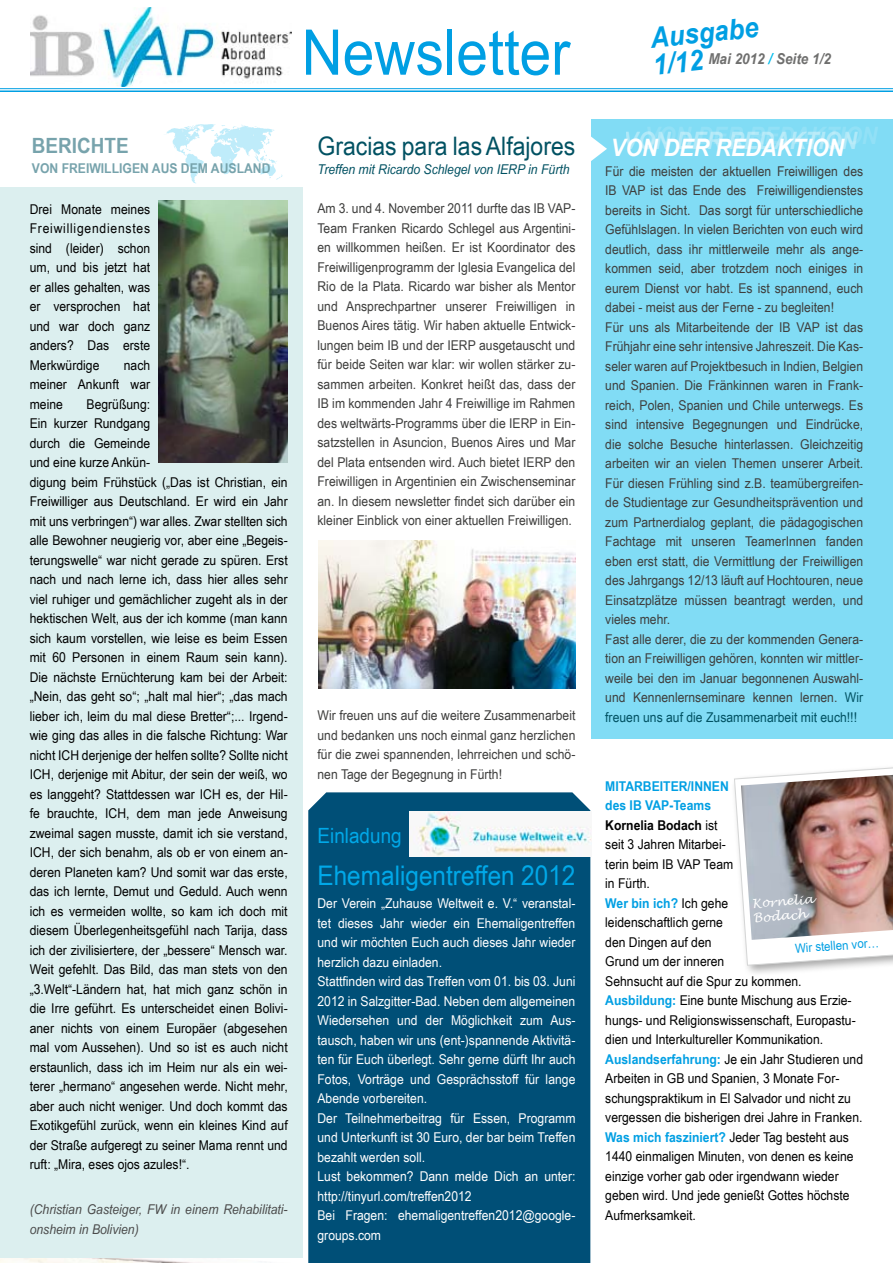
<style>
.page{position:relative;width:893px;height:1263px;background:#fff}
.page>*{position:absolute;margin:0;border:0;box-sizing:border-box;transform-origin:0 0}
.t1{font:63px "Arial Narrow";color:#009fe3;scale:1.1 1}
.t2{font:italic 700 28.5px/27px "Arial Narrow";color:#009fe3;scale:1.1 1}
.t3{font:27px "Arial Narrow";color:#00a8e8;scale:1.1 1}
.t4{font:25.5px "Arial Narrow";color:#005162;scale:1.1 1}
.t5{font:italic 700 24px "Arial Narrow";color:#fff;scale:1.1 1}
.t6{font:21px "Arial Narrow";color:#00a8e8;scale:1.1 1}
.t7{font:700 21px "Arial Narrow";color:#77a3ac;scale:1.1 1}
.t8{font:italic 700 15px "Arial Narrow";color:#6f6f6e;scale:1.1 1}
.t9{font:13.5px/19.5px "Arial Narrow";color:#000;text-align:justify;scale:1.1 1}
.t10{font:13.5px/19.5px "Arial Narrow";color:#3e3e3d;text-align:justify;scale:1.1 1}
.t11{font:13.5px/19.5px "Arial Narrow";color:#fff;scale:1.1 1}
.t12{font:italic 13.5px/19.5px "Arial Narrow";color:#4b4b4b;scale:1.1 1}
.t13{font:italic 13.5px "Arial Narrow";color:#005162;scale:1.1 1}
.t14{font:700 13.5px "Arial Narrow";color:#77a3ac;scale:1.1 1}
.t15{font:12.75px "Arial Narrow";color:#009fe3;scale:1.1 1}
.t16{font:italic 12.3px/14.5px "Lucida Handwriting";color:#fff}
.s1{color:#00bcec}
.s2{color:#005162}
.s3{font-weight:700;color:#009fe3}
.s4{font-weight:700}
</style>
<div class="page">
<div style="left:308px;top:792px;width:282px;height:471px;background:#004f77"></div>
<img style="left:0;top:1258px;width:199px;height:5px">
<div style="left:591px;top:119px;width:302px;height:620px;background:#81dcf5"></div>
<svg style="left:591px;top:136px;width:16px;height:25px"></svg>
<img style="left:31px;top:8px;width:260px;height:78px">
<hr style="left:0;top:90px;width:893px;height:2px;background:#009fe3">
<hr style="left:0;top:88px;width:893px;height:1px;background:#009fe3">
<svg style="left:166px;top:124px;width:117px;height:59px"></svg>
<div style="left:0;top:187px;width:303px;height:1071px;background:#dcefef"></div>
<img style="left:159px;top:201px;width:129px;height:261px">
<div style="left:730px;top:762px;width:163px;height:215px;background:#000;opacity:.36"></div>
<svg style="left:734px;top:766px;width:159px;height:200px"></svg>
<img style="left:741px;top:775px;width:152px;height:165px">
<img style="left:318px;top:540px;width:258px;height:148px">
<img style="left:409px;top:811px;width:182px;height:45px">
<h1 class="t1" style="left:302px;top:6px;width:245px">Newsletter</h1>
<h2 class="t2" style="left:649px;top:23px;width:100px;rotate:-6deg">Ausgabe<br>1/12</h2>
<p class="t8" style="left:708px;top:48px;width:113px">Mai 2012 <span class="s1">/</span> Seite 1/2</p>
<h3 class="t7" style="left:32px;top:130px;width:90px">BERICHTE</h3>
<p class="t14" style="left:32px;top:158px;width:218px">VON FREIWILLIGEN AUS DEM AUSLAND</p>
<p class="t9" style="left:30px;top:199px;width:111px">Drei Monate meines Freiwilligendienstes sind (leider) schon um, und bis jetzt hat er alles gehalten, was er versprochen hat und war doch ganz anders? Das erste Merkwürdige</p>
<p class="t9" style="left:30px;top:355px;width:111px;text-indent:94px">nach meiner Ankunft war meine</p>
<p class="t9" style="left:30px;top:394px;width:236px;text-align:left;text-indent:57px">Begrüßung:<br>Ein kurzer Rundgang<br>durch die Gemeinde<br>und eine kurze Ankün-<br>digung beim Frühstück („Das ist Christian, ein Freiwilliger aus Deutschland. Er wird ein Jahr mit uns verbringen“) war alles. Zwar stellten sich alle Bewohner neugierig vor, aber eine „Begeis&shy;terungswelle“ war nicht gerade zu spüren. Erst nach und nach lerne ich, dass hier alles sehr viel ruhiger und gemächlicher zugeht als in der hektischen Welt, aus der ich komme (man kann sich kaum vorstellen, wie leise es beim Essen mit 60 Personen in einem Raum sein kann).<br>Die nächste Ernüchterung kam bei der Arbeit: „Nein, das geht so“; „halt mal hier“; „das mach lieber ich, leim du mal diese Bretter“;... Irgend&shy;wie ging das alles in die falsche Richtung: War nicht ICH derjenige der helfen sollte? Sollte nicht ICH, derjenige mit Abitur, der sein der weiß, wo es langgeht? Stattdessen war ICH es, der Hil&shy;fe brauchte, ICH, dem man jede Anweisung zweimal sagen musste, damit ich sie verstand, ICH, der sich benahm, als ob er von einem an&shy;deren Planeten kam? Und somit war das erste, das ich lernte, Demut und Geduld. Auch wenn ich es vermeiden wollte, so kam ich doch mit diesem Überlegenheitsgefühl nach Tarija, dass ich der zivilisiertere, der „bessere“ Mensch war.<br>Weit gefehlt. Das Bild, das man stets von den „3.Welt“-Ländern hat, hat mich ganz schön in die Irre geführt. Es unterscheidet einen Bolivi&shy;aner nichts von einem Europäer (abgesehen mal vom Aussehen). Und so ist es auch nicht erstaunlich, dass ich im Heim nur als ein wei&shy;terer „hermano“ angesehen werde. Nicht mehr, aber auch nicht weniger. Und doch kommt das Exotikgefühl zurück, wenn ein kleines Kind auf der Straße aufgeregt zu seiner Mama rennt und ruft: „Mira, eses ojos azules!“.</p>
<p class="t12" style="left:30px;top:1199px;width:236px">(Christian Gasteiger, FW in einem Rehabilitati&shy;onsheim in Bolivien)</p>
<h3 class="t4" style="left:317px;top:127px;width:236px">Gracias para las Alfajores</h3>
<p class="t13" style="left:317px;top:160px;width:231px">Treffen mit Ricardo Schlegel von IERP in Fürth</p>
<p class="t10" style="left:317px;top:198px;width:236px">Am 3. und 4. November 2011 durfte das IB VAP-Team Franken Ricardo Schlegel aus Argentini&shy;en willkommen heißen. Er ist Koordinator des Freiwilligenprogramm der Iglesia Evangelica del Rio de la Plata. Ricardo war bisher als Mentor und Ansprechpartner unserer Freiwilligen in Buenos Aires tätig. Wir haben aktuelle Entwick&shy;lungen beim IB und der IERP ausgetauscht und für beide Seiten war klar: wir wollen stärker zu&shy;sammen arbeiten. Konkret heißt das, dass der IB im kommenden Jahr 4 Freiwillige im Rahmen des weltwärts-Programms über die IERP in Ein&shy;satzstellen in Asuncion, Buenos Aires und Mar del Plata entsenden wird. Auch bietet IERP den Freiwilligen in Argentinien ein Zwischenseminar an. In diesem newsletter findet sich darüber ein kleiner Einblick von einer aktuellen Freiwilligen.</p>
<p class="t10" style="left:317px;top:705px;width:236px">Wir freuen uns auf die weitere Zusammenarbeit und bedanken uns noch einmal ganz herzlichen für die zwei spannenden, lehrreichen und schö&shy;nen Tage der Begegnung in Fürth!</p>
<h3 class="t6" style="left:317px;top:820px;width:78px">Einladung</h3>
<h3 class="t3" style="left:317px;top:855px;width:236px">Ehemaligentreffen 2012</h3>
<p class="t11" style="left:317px;top:893px;width:236px">Der Verein „Zuhause Weltweit e. V.“ veranstal&shy;tet dieses Jahr wieder ein Ehemaligentreffen und wir möchten Euch auch dieses Jahr wieder herzlich dazu einladen.<br>Stattfinden wird das Treffen vom 01. bis 03. Juni 2012 in Salzgitter-Bad. Neben dem allgemeinen Wiedersehen und der Möglichkeit zum Aus&shy;tausch, haben wir uns (ent-)spannende Aktivitä&shy;ten für Euch überlegt. Sehr gerne dürft Ihr auch Fotos, Vorträge und Gesprächsstoff für lange Abende vorbereiten.<br>Der Teilnehmerbeitrag für Essen, Programm und Unterkunft ist 30 Euro, der bar beim Treffen bezahlt werden soll.<br>Lust bekommen? Dann melde Dich an unter: http://tinyurl.com/treffen2012<br>Bei Fragen: ehemaligentreffen2012@google&shy;groups.com</p>
<h3 class="t5" style="left:644px;top:118px;width:214px">VON DER REDAKTION</h3>
<h3 class="t5" style="left:624px;top:123px;width:214px">VON DER REDAKTION</h3>
<h3 class="t5" style="left:611px;top:130px;width:214px">VON DER REDAKTION</h3>
<p class="t10" style="left:605px;top:161px;width:236px;text-align:left">Für die meisten der aktuellen Freiwilligen des IB VAP ist das Ende des Freiwilligendienstes bereits in Sicht. Das sorgt für unterschiedliche Gefühlslagen. In vielen Berichten von euch wird deutlich, dass ihr mittlerweile mehr als ange&shy;kommen seid, aber trotzdem noch einiges in eurem Dienst vor habt. Es ist spannend, euch dabei - meist aus der Ferne - zu begleiten!<br>Für uns als Mitarbeitende der IB VAP ist das Frühjahr eine sehr intensive Jahreszeit. Die Kas&shy;seler waren auf Projektbesuch in Indien, Belgien und Spanien. Die Fränkinnen waren in Frank&shy;reich, Polen, Spanien und Chile unterwegs. Es sind intensive Begegnungen und Eindrücke, die solche Besuche hinterlassen. Gleichzeitig arbeiten wir an vielen Themen unserer Arbeit.<br>Für diesen Frühling sind z.B. teamübergreifen&shy;de Studientage zur Gesundheitsprävention und zum Partnerdialog geplant, die pädagogischen Fachtage mit unseren TeamerInnen fanden eben erst statt, die Vermittlung der Freiwilligen des Jahrgangs 12/13 läuft auf Hochtouren, neue Einsatzplätze müssen beantragt werden, und vieles mehr.<br>Fast alle derer, die zu der kommenden Genera&shy;tion an Freiwilligen gehören, konnten wir mittler&shy;weile bei den im Januar begonnenen Auswahl&shy;und Kennenlernseminare kennen lernen. <span class="s2">Wir freuen uns auf die Zusammenarbeit mit euch!!!</span></p>
<p class="t9" style="left:605px;top:776px;width:236px;text-align:left"><span class="s3">MITARBEITER/INNEN<br>des IB VAP-Teams<br></span><span class="s4">Kornelia Bodach</span> ist<br>seit 3 Jahren Mitarbei-<br>terin beim IB VAP Team<br>in Fürth.<br><span class="s3">Wer bin ich?</span> Ich gehe<br>leidenschaftlich gerne<br>den Dingen auf den<br>Grund um der inneren<br>Sehnsucht auf die Spur zu kommen.<br><span class="s3">Ausbildung:</span> Eine bunte Mischung aus Erzie&shy;hungs- und Religionswissenschaft, Europastu&shy;dien und Interkultureller Kommunikation.<br><span class="s3">Auslandserfahrung:</span> Je ein Jahr Studieren und<br>Arbeiten in GB und Spanien, 3 Monate For&shy;schungspraktikum in El Salvador und nicht zu vergessen die bisherigen drei Jahre in Franken.<br><span class="s3">Was mich fasziniert?</span> Jeder Tag besteht aus<br>1440 einmaligen Minuten, von denen es keine einzige vorher gab oder irgendwann wieder geben wird. Und jede genießt Gottes höchste<br>Aufmerksamkeit.</p>
<p class="t16" style="left:752px;top:896px;width:63px;rotate:-4deg">Kornelia<br>Bodach</p>
<p class="t15" style="left:794px;top:939px;width:78px;rotate:-4deg">Wir stellen vor…</p>
</div>
